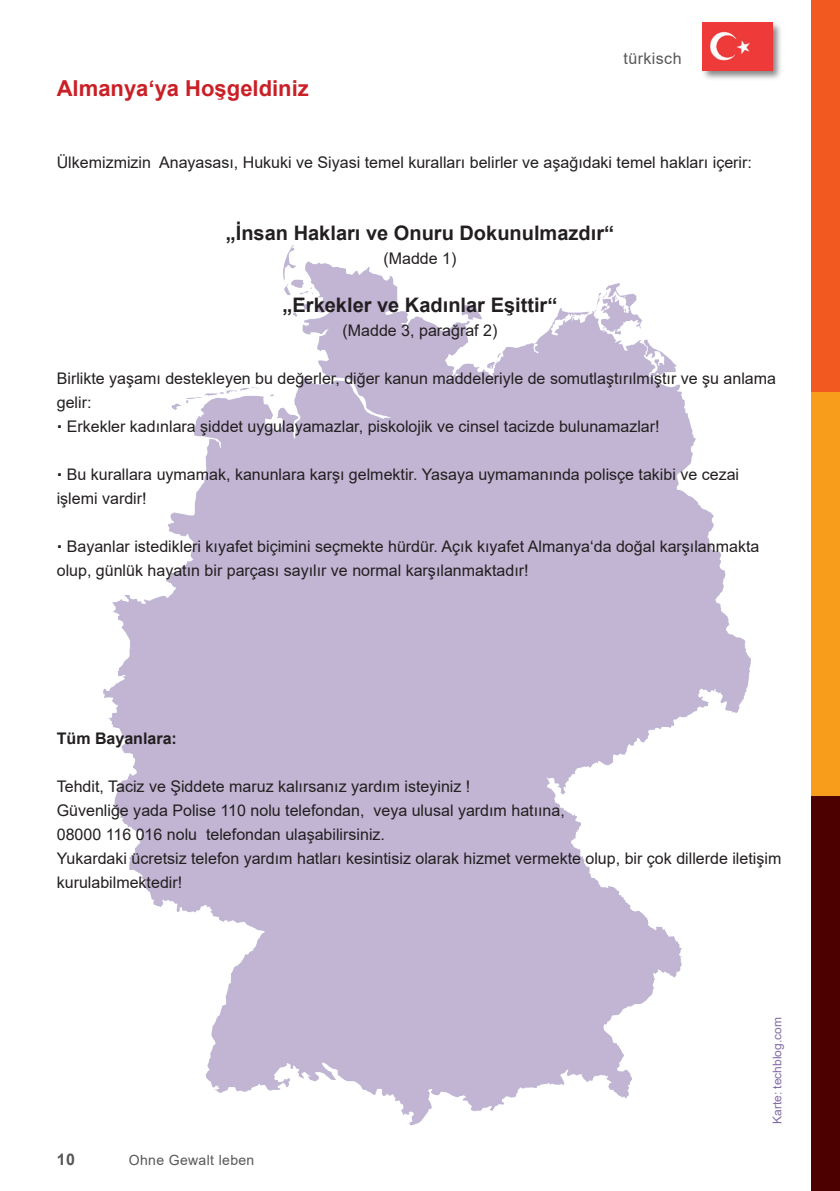
<style>
.page{position:relative;width:840px;height:1191px;background:#fff}
.page>*{position:absolute;margin:0;border:0;box-sizing:border-box;transform-origin:0 0}
.t1{font:700 22px "Arial";color:#cb1f26}
.t2{font:700 20px "Arial";color:#231f20}
.t3{font:16px/24px "Arial";color:#231f20}
.t4{font:700 16px "Arial";color:#231f20}
.t5{font:16px "Arial";letter-spacing:.025em;color:#57585a}
.t6{font:700 16px "Arial";color:#57585a}
.t7{font:14px "Arial";letter-spacing:.025em;color:#57585a}
.t8{font:12px "Arial";color:#836ca7}
</style>
<div class="page">
<div style="left:811px;top:0;width:28px;height:395px;background:#f15921"></div>
<div style="left:811px;top:392px;width:28px;height:406px;background:#f89c1c"></div>
<div style="left:811px;top:796px;width:28px;height:395px;background:#4d0000"></div>
<img style="left:103px;top:245px;width:648px;height:881px">
<div style="left:700px;top:21px;width:82px;height:60px;background:#231f20;opacity:.55"></div>
<img style="left:702px;top:23px;width:70px;height:48px">
<h1 class="t1" style="left:57px;top:73px;width:253px">Almanya‘ya Hoşgeldiniz</h1>
<p class="t5" style="left:623px;top:47px;width:59px">türkisch</p>
<p class="t3" style="left:57px;top:150px;width:696px">Ülkemizmizin Anayasası, Hukuki ve Siyasi temel kuralları belirler ve aşağıdaki temel hakları içerir:</p>
<p class="t2" style="left:226px;top:219px;width:389px">„İnsan Hakları ve Onuru Dokunulmazdır“</p>
<p class="t3" style="left:383px;top:246px;width:74px">(Madde 1)</p>
<p class="t2" style="left:282px;top:291px;width:276px">„Erkekler ve Kadınlar Eşittir“</p>
<p class="t3" style="left:342px;top:318px;width:156px">(Madde 3, parağraf 2)</p>
<p class="t3" style="left:57px;top:366px;width:720px">Birlikte yaşamı destekleyen bu değerler, diğer kanun maddeleriyle de somutlaştırılmıştır ve şu anlama gelir:<br><sup>.</sup> Erkekler kadınlara şiddet uygulayamazlar, piskolojik ve cinsel tacizde bulunamazlar!</p>
<p class="t3" style="left:57px;top:462px;width:683px"><sup>.</sup> Bu kurallara uymamak, kanunlara karşı gelmektir. Yasaya uymamanında polisçe takibi ve cezai işlemi vardir!</p>
<p class="t3" style="left:57px;top:534px;width:703px"><sup>.</sup> Bayanlar istedikleri kıyafet biçimini seçmekte hürdür. Açık kıyafet Almanya‘da doğal karşılanmakta olup, günlük hayatın bir parçası sayılır ve normal karşılanmaktadır!</p>
<p class="t4" style="left:57px;top:727px;width:122px">Tüm Bayanlara:</p>
<p class="t3" style="left:57px;top:774px;width:725px">Tehdit, Taciz ve Şiddete maruz kalırsanız yardım isteyiniz !<br>Güvenliğe yada Polise 110 nolu telefondan, veya ulusal yardım hatıına,<br>08000 116 016 nolu telefondan ulaşabilirsiniz.<br>Yukardaki ücretsiz telefon yardım hatları kesintisiz olarak hizmet vermekte olup, bir çok dillerde iletişim kurulabilmektedir!</p>
<p class="t6" style="left:57px;top:1147px;width:20px">10</p>
<p class="t7" style="left:129px;top:1150px;width:127px">Ohne Gewalt leben</p>
<p class="t8" style="left:768px;top:1124px;width:108px;rotate:-90deg">Karte: techblog.com</p>
</div>
